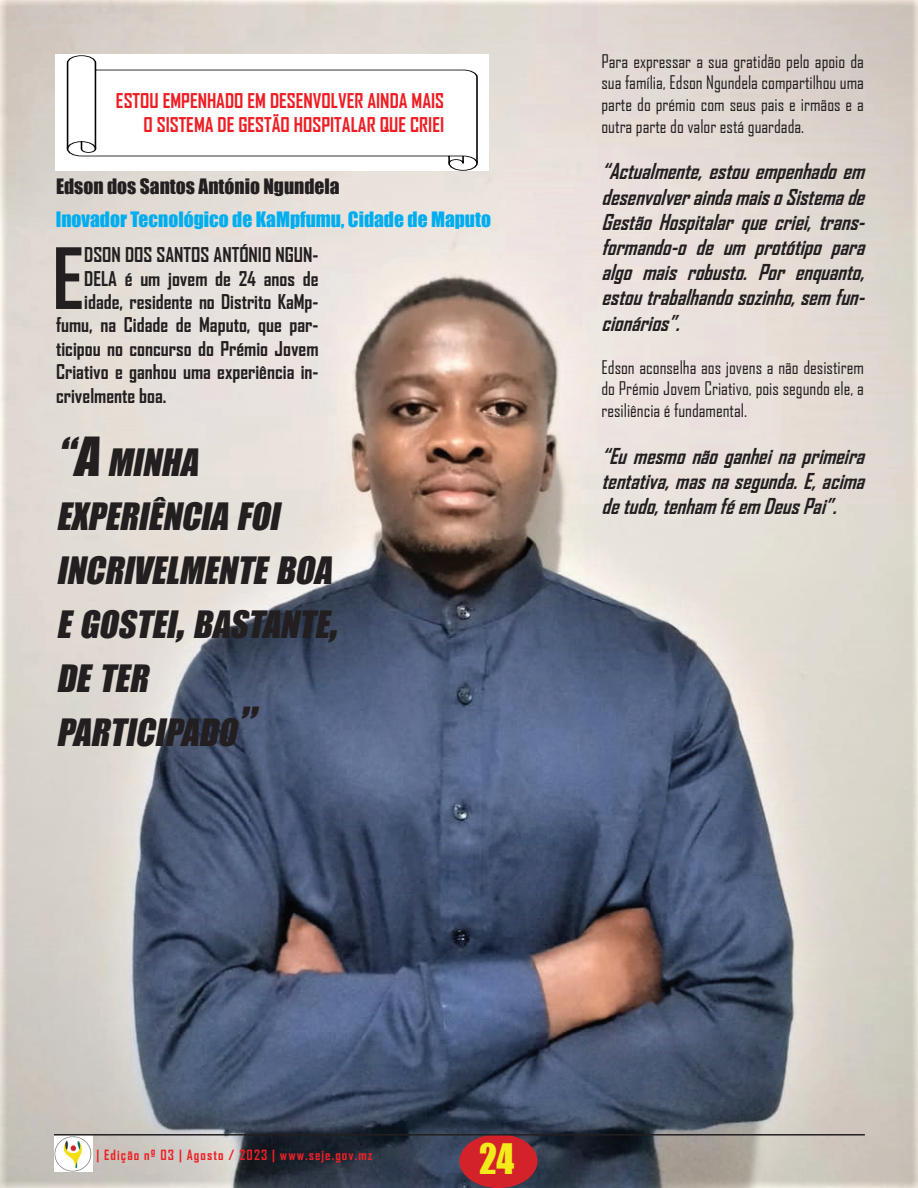
<style>
.page{position:relative;width:918px;height:1188px;background:#fff}
.page>*{position:absolute;margin:0;border:0;box-sizing:border-box;transform-origin:0 0}
.t1{font:700 80.7px "Agency FB";color:#231f20}
.t2{font:38.7px "Impact";color:#f2eb19;scale:.92 1}
.t3{font:italic 34.65px/54px "Impact";color:#231f20}
.t4{font:italic 700 21px/25.2px "Agency FB";color:#231f20;text-align:justify}
.t5{font:700 19.5px "Agency FB";color:#231f20}
.t6{font:700 19.5px/23.4px "Agency FB";color:#ee1d23;text-align:right}
.t7{font:19.5px "Impact";color:#00aeef}
.t8{font:19.5px "Impact";color:#231f20}
.t9{font:18px/21.6px "Agency FB";color:#231f20;text-align:justify}
.t10{font:700 13.5px "Agency FB";letter-spacing:.08em;color:#ed2026}
.s1{font-size:49.5px}
</style>
<div class="page">
<img style="left:0;top:0;width:918px;height:1188px">
<div style="left:55px;top:54px;width:434px;height:117px;background:#fff"></div>
<svg style="left:66px;top:55px;width:412px;height:116px"></svg>
<svg style="left:66px;top:141px;width:31px;height:12px"></svg>
<hr style="left:95px;top:70px;width:1px;height:79px;background:#040503">
<svg style="left:448px;top:155px;width:30px;height:9px"></svg>
<img style="left:54px;top:1136px;width:39px;height:36px">
<div style="left:459px;top:1134px;width:78px;height:54px;background:#d3222a;border-radius:50%"></div>
<hr style="left:54px;top:1134px;width:811px;height:2px;background:#231f20">
<p class="t6" style="left:116px;top:89px;width:330px">ESTOU EMPENHADO EM DESENVOLVER AINDA MAIS<br>O SISTEMA DE GESTÃO HOSPITALAR QUE CRIEI</p>
<p class="t8" style="left:56px;top:171px;width:285px">Edson dos Santos António Ngundela</p>
<p class="t7" style="left:56px;top:204px;width:437px">Inovador Tecnológico de KaMpfumu, Cidade de Maputo</p>
<h1 class="t1" style="left:52px;top:229px;width:33px">E</h1>
<p class="t5" style="left:84px;top:243px;width:236px">DSON DOS SANTOS ANTÓNIO NGUN-</p>
<p class="t5" style="left:84px;top:266px;width:236px">DELA é um jovem de 24 anos de</p>
<p class="t5" style="left:84px;top:290px;width:236px">idade, residente no Distrito KaMp-</p>
<p class="t5" style="left:56px;top:313px;width:264px">fumu, na Cidade de Maputo, que par-</p>
<p class="t5" style="left:56px;top:336px;width:264px">ticipou no concurso do Prémio Jovem</p>
<p class="t5" style="left:56px;top:360px;width:264px">Criativo e ganhou uma experiência in-</p>
<p class="t5" style="left:56px;top:383px;width:112px">crivelmente boa.</p>
<h3 class="t3" style="left:56px;top:435px;width:295px"><span class="s1">“A</span> MINHA<br>EXPERIÊNCIA FOI<br>INCRIVELMENTE BOA<br>E GOSTEI<span class="s1">,</span>BASTANTE<span class="s1">,<br></span>DE TER<br>PARTICIPADO<span class="s1">”</span></h3>
<p class="t9" style="left:601px;top:50px;width:264px">Para expressar a sua gratidão pelo apoio da sua família, Edson Ngundela compartilhou uma parte do prémio com seus pais e irmãos e a outra parte do valor está guardada.</p>
<p class="t4" style="left:601px;top:158px;width:271px">“Actualmente,estouempenhadoem desenvolveraindamaisoSistemade Gestão Hospitalar que criei, trans&shy;formando-o de um protótipo para algo mais robusto. Por enquanto, estoutrabalhandosozinho,sem fun&shy;cionários”.</p>
<p class="t9" style="left:601px;top:356px;width:264px">Edson aconselha aos jovens a não desistirem do Prémio Jovem Criativo, pois segundo ele, a resiliência é fundamental.</p>
<p class="t4" style="left:601px;top:443px;width:271px">“Eumesmonãoganheinaprimeira tentativa,masnasegunda.E,acima detudo,tenham féem DeusPai”.</p>
<p class="t10" style="left:96px;top:1147px;width:278px">| Edição nº 03 | Agosto / 2023 | www.seje.gov.mz</p>
<h2 class="t2" style="left:479px;top:1129px;width:40px">24</h2>
</div>
